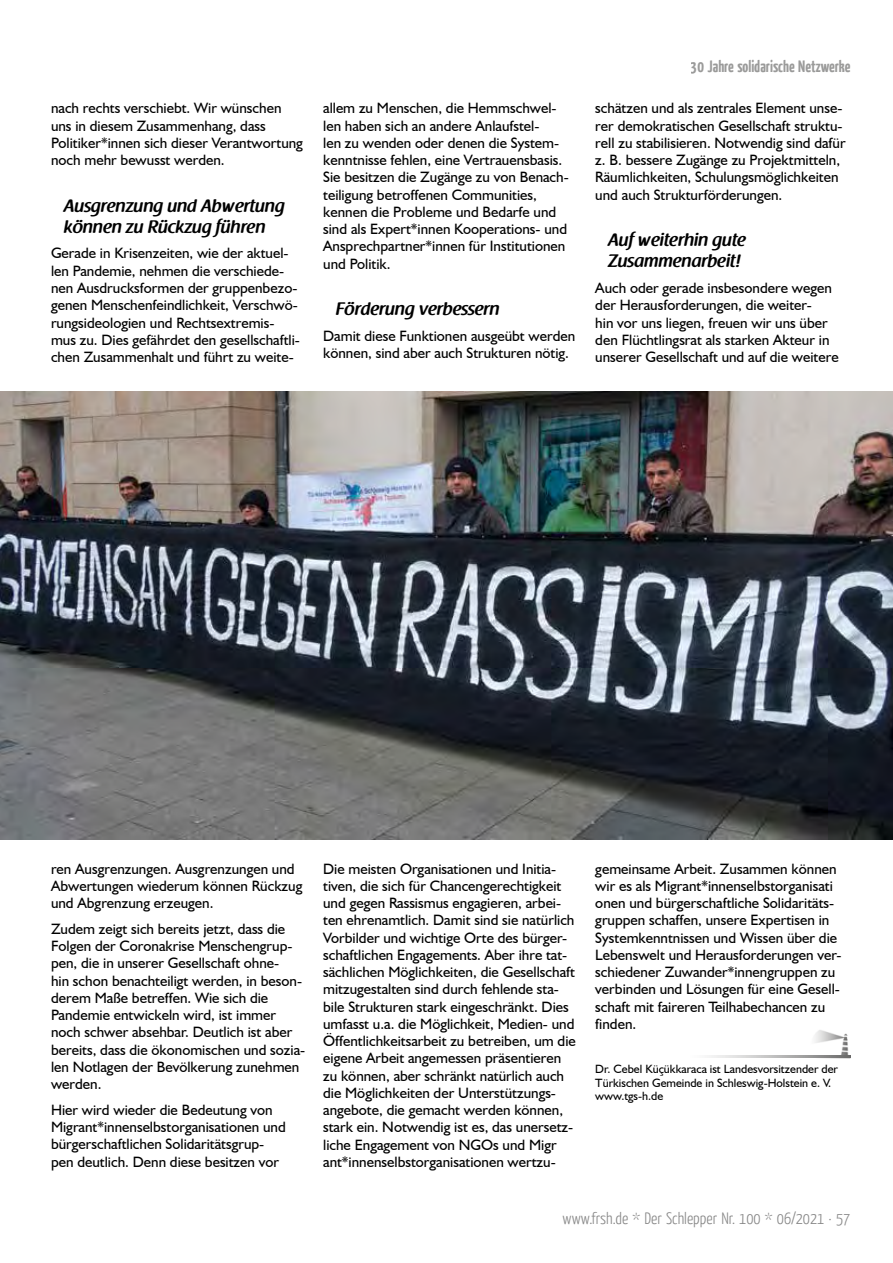
<style>
.page{position:relative;width:893px;height:1263px;background:#fff}
.page>*{position:absolute;margin:0;border:0;box-sizing:border-box;transform-origin:0 0}
.t1{font:600 18px/21px "Raspoutine";color:#000}
.t2{font:300 16.5px "Yanone Kaffeesatz";color:#878787}
.t3{font:700 16.5px "Yanone Kaffeesatz";color:#575756}
.t4{font:15px/17.2px "Humanist 521 BT";color:#000}
.t5{font:12px/13.5px "Humanist 521 BT";color:#000}
</style>
<div class="page">
<img style="left:0;top:391px;width:893px;height:448px">
<img style="left:811px;top:1030px;width:39px;height:29px">
<img style="left:709px;top:1056px;width:141px;height:1px">
<p class="t4" style="left:51px;top:99px;width:253px">nach rechts verschiebt. Wir wünschen uns in diesem Zusammenhang, dass Politiker*innen sich dieser Verantwortung noch mehr bewusst werden.</p>
<p class="t1" style="left:64px;top:195px;width:223px">Ausgrenzung und Abwertung können zu Rückzug führen</p>
<p class="t4" style="left:51px;top:244px;width:250px">Gerade in Krisenzeiten, wie der aktuel&shy;len Pandemie, nehmen die verschiede&shy;nen Ausdrucksformen der gruppenbezo&shy;genen Menschenfeindlichkeit, Verschwö&shy;rungsideologien und Rechtsextremis&shy;mus zu. Dies gefährdet den gesellschaftli&shy;chen Zusammenhalt und führt zu weite-</p>
<p class="t4" style="left:323px;top:99px;width:247px">allem zu Menschen, die Hemmschwel&shy;len haben sich an andere Anlaufstel-<br>len zu wenden oder denen die System&shy;kenntnisse fehlen, eine Vertrauensbasis.<br>Sie besitzen die Zugänge zu von Benach&shy;teiligung betroffenen Communities, kennen die Probleme und Bedarfe und sind als Expert*innen Kooperations- und Ansprechpartner*innen für Institutionen und Politik.</p>
<p class="t1" style="left:336px;top:299px;width:165px">Förderung verbessern</p>
<p class="t4" style="left:323px;top:327px;width:254px">Damit diese Funktionen ausgeübt werden können, sind aber auch Strukturen nötig.</p>
<p class="t3" style="left:691px;top:55px;width:161px">30 Jahre solidarische Netzwerke</p>
<p class="t4" style="left:595px;top:99px;width:252px">schätzen und als zentrales Element unse&shy;rer demokratischen Gesellschaft struktu&shy;rell zu stabilisieren. Notwendig sind dafür z. B. bessere Zugänge zu Projektmitteln, Räumlichkeiten, Schulungsmöglichkeiten und auch Strukturförderungen.</p>
<p class="t1" style="left:608px;top:230px;width:139px">Auf weiterhin gute<br>Zusammenarbeit!</p>
<p class="t4" style="left:595px;top:279px;width:245px">Auch oder gerade insbesondere wegen der Herausforderungen, die weiter-<br>hin vor uns liegen, freuen wir uns über den Flüchtlingsrat als starken Akteur in unserer Gesellschaft und auf die weitere</p>
<p class="t4" style="left:51px;top:859px;width:253px">ren Ausgrenzungen. Ausgrenzungen und<br>Abwertungen wiederum können Rückzug und Abgrenzung erzeugen.</p>
<p class="t4" style="left:51px;top:920px;width:256px">Zudem zeigt sich bereits jetzt, dass die Folgen der Coronakrise Menschengrup&shy;pen, die in unserer Gesellschaft ohne-<br>hin schon benachteiligt werden, in beson&shy;derem Maße betreffen. Wie sich die Pandemie entwickeln wird, ist immer noch schwer absehbar. Deutlich ist aber bereits, dass die ökonomischen und sozia&shy;len Notlagen der Bevölkerung zunehmen werden.</p>
<p class="t4" style="left:51px;top:1101px;width:236px">Hier wird wieder die Bedeutung von Migrant*innenselbstorganisationen und bürgerschaftlichen Solidaritätsgrup&shy;pen deutlich. Denn diese besitzen vor</p>
<p class="t4" style="left:323px;top:859px;width:254px">Die meisten Organisationen und Initia&shy;tiven, die sich für Chancengerechtigkeit und gegen Rassismus engagieren, arbei&shy;ten ehrenamtlich. Damit sind sie natürlich Vorbilder und wichtige Orte des bürger&shy;schaftlichen Engagements. Aber ihre tat&shy;sächlichen Möglichkeiten, die Gesellschaft mitzugestalten sind durch fehlende sta&shy;bile Strukturen stark eingeschränkt. Dies umfasst u.a. die Möglichkeit, Medien- und Öffentlichkeitsarbeit zu betreiben, um die eigene Arbeit angemessen präsentieren zu können, aber schränkt natürlich auch die Möglichkeiten der Unterstützungs&shy;angebote, die gemacht werden können, stark ein. Notwendig ist es, das unersetz&shy;liche Engagement von NGOs und Migr ant*innenselbstorganisationen wertzu-</p>
<p class="t4" style="left:595px;top:859px;width:248px">gemeinsame Arbeit. Zusammen können wir es als Migrant*innenselbstorganisati onen und bürgerschaftliche Solidaritäts&shy;gruppen schaffen, unsere Expertisen in Systemkenntnissen und Wissen über die Lebenswelt und Herausforderungen ver&shy;schiedener Zuwander*innengruppen zu verbinden und Lösungen für eine Gesell&shy;schaft mit faireren Teilhabechancen zu finden.</p>
<p class="t5" style="left:595px;top:1062px;width:244px">Dr. Cebel Küçükkaraca ist Landesvorsitzender der<br>Türkischen Gemeinde in Schleswig-Holstein e. V. www.tgs-h.de</p>
<p class="t2" style="left:563px;top:1208px;width:289px">www.frsh.de * Der Schlepper Nr. 100 * 06/2021 · 57</p>
</div>
